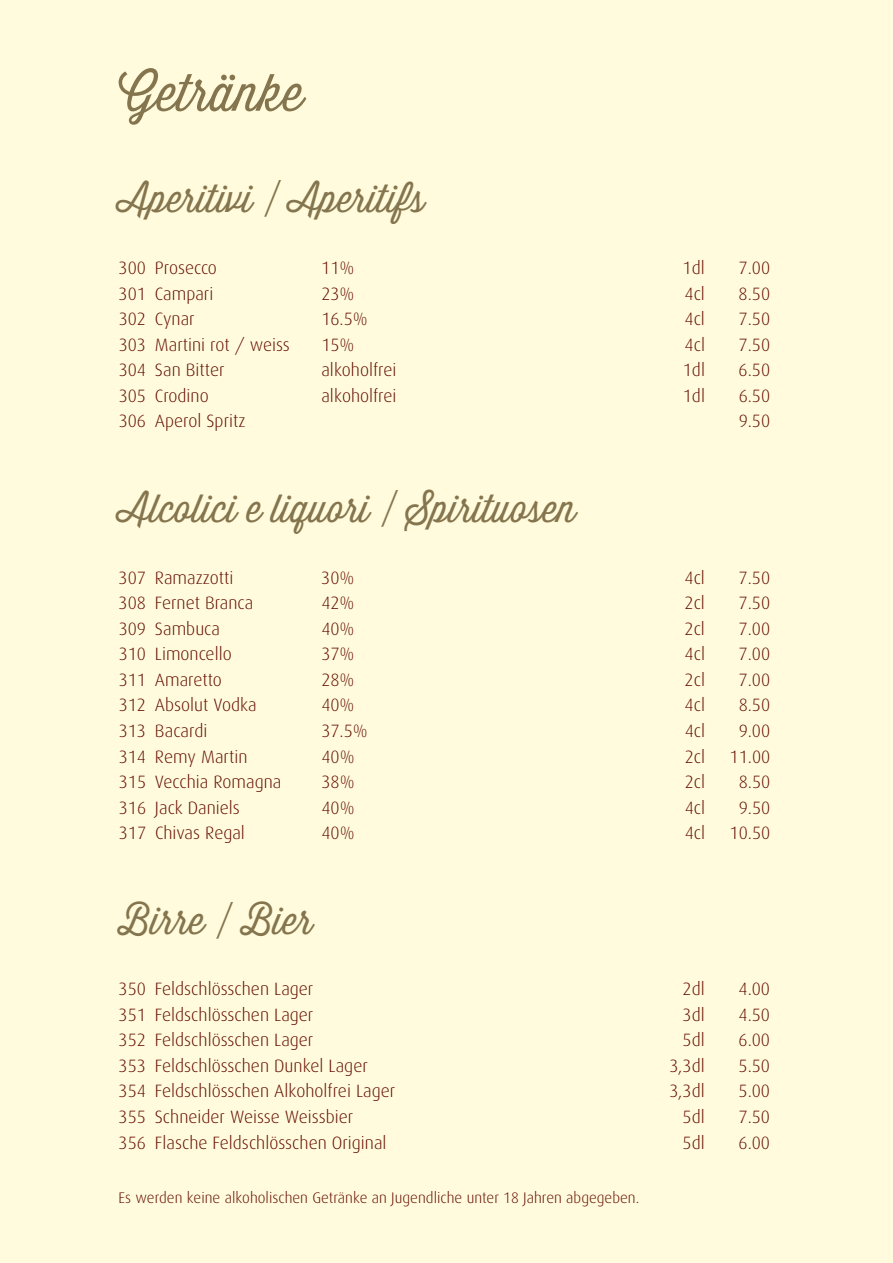
<style>
.page{position:relative;width:893px;height:1263px;background:#fffbdc}
.page>*{position:absolute;margin:0;border:0;box-sizing:border-box;transform-origin:0 0}
.t1{font:300 51px "Thirsty Script";color:#85754e}
.t2{font:300 38.25px "Thirsty Script";color:#85754e}
.t3{font:300 17.85px "Dax";color:#640c00}
.t4{font:300 15.3px "Dax";color:#640c00}
</style>
<div class="page">
<h1 class="t1" style="left:119px;top:56px;width:187px">Getränke</h1>
<h2 class="t2" style="left:119px;top:172px;width:308px">Aperitivi / Aperitifs</h2>
<p class="t3" style="left:119px;top:258px;width:100px">300 Prosecco</p>
<p class="t3" style="left:321px;top:258px;width:35px">11%</p>
<p class="t3" style="left:683px;top:258px;width:24px">1dl</p>
<p class="t3" style="left:739px;top:258px;width:33px">7.00</p>
<p class="t3" style="left:119px;top:284px;width:96px">301 Campari</p>
<p class="t3" style="left:321px;top:284px;width:35px">23%</p>
<p class="t3" style="left:685px;top:284px;width:22px">4cl</p>
<p class="t3" style="left:739px;top:284px;width:33px">8.50</p>
<p class="t3" style="left:119px;top:309px;width:77px">302 Cynar</p>
<p class="t3" style="left:321px;top:309px;width:48px">16.5%</p>
<p class="t3" style="left:685px;top:309px;width:22px">4cl</p>
<p class="t3" style="left:739px;top:309px;width:33px">7.50</p>
<p class="t3" style="left:119px;top:335px;width:173px">303 Martini rot / weiss</p>
<p class="t3" style="left:321px;top:335px;width:35px">15%</p>
<p class="t3" style="left:685px;top:335px;width:22px">4cl</p>
<p class="t3" style="left:739px;top:335px;width:33px">7.50</p>
<p class="t3" style="left:119px;top:360px;width:107px">304 San Bitter</p>
<p class="t3" style="left:321px;top:360px;width:77px">alkoholfrei</p>
<p class="t3" style="left:683px;top:360px;width:24px">1dl</p>
<p class="t3" style="left:739px;top:360px;width:33px">6.50</p>
<p class="t3" style="left:119px;top:386px;width:92px">305 Crodino</p>
<p class="t3" style="left:321px;top:386px;width:77px">alkoholfrei</p>
<p class="t3" style="left:683px;top:386px;width:24px">1dl</p>
<p class="t3" style="left:739px;top:386px;width:33px">6.50</p>
<p class="t3" style="left:119px;top:411px;width:128px">306 Aperol Spritz</p>
<p class="t3" style="left:739px;top:411px;width:33px">9.50</p>
<h2 class="t2" style="left:119px;top:481px;width:459px">Alcolici e liquori / Spirituosen</h2>
<p class="t3" style="left:119px;top:568px;width:116px">307 Ramazzotti</p>
<p class="t3" style="left:321px;top:568px;width:35px">30%</p>
<p class="t3" style="left:685px;top:568px;width:22px">4cl</p>
<p class="t3" style="left:739px;top:568px;width:33px">7.50</p>
<p class="t3" style="left:119px;top:593px;width:136px">308 Fernet Branca</p>
<p class="t3" style="left:321px;top:593px;width:35px">42%</p>
<p class="t3" style="left:685px;top:593px;width:22px">2cl</p>
<p class="t3" style="left:739px;top:593px;width:33px">7.50</p>
<p class="t3" style="left:119px;top:619px;width:103px">309 Sambuca</p>
<p class="t3" style="left:321px;top:619px;width:35px">40%</p>
<p class="t3" style="left:685px;top:619px;width:22px">2cl</p>
<p class="t3" style="left:739px;top:619px;width:33px">7.00</p>
<p class="t3" style="left:119px;top:644px;width:115px">310 Limoncello</p>
<p class="t3" style="left:321px;top:644px;width:35px">37%</p>
<p class="t3" style="left:685px;top:644px;width:22px">4cl</p>
<p class="t3" style="left:739px;top:644px;width:33px">7.00</p>
<p class="t3" style="left:119px;top:670px;width:105px">311 Amaretto</p>
<p class="t3" style="left:321px;top:670px;width:35px">28%</p>
<p class="t3" style="left:685px;top:670px;width:22px">2cl</p>
<p class="t3" style="left:739px;top:670px;width:33px">7.00</p>
<p class="t3" style="left:119px;top:695px;width:139px">312 Absolut Vodka</p>
<p class="t3" style="left:321px;top:695px;width:35px">40%</p>
<p class="t3" style="left:685px;top:695px;width:22px">4cl</p>
<p class="t3" style="left:739px;top:695px;width:33px">8.50</p>
<p class="t3" style="left:119px;top:721px;width:90px">313 Bacardi</p>
<p class="t3" style="left:321px;top:721px;width:48px">37.5%</p>
<p class="t3" style="left:685px;top:721px;width:22px">4cl</p>
<p class="t3" style="left:739px;top:721px;width:33px">9.00</p>
<p class="t3" style="left:119px;top:746px;width:130px">314 Remy Martin</p>
<p class="t3" style="left:321px;top:746px;width:35px">40%</p>
<p class="t3" style="left:685px;top:746px;width:22px">2cl</p>
<p class="t3" style="left:730px;top:746px;width:42px">11.00</p>
<p class="t3" style="left:119px;top:772px;width:164px">315 Vecchia Romagna</p>
<p class="t3" style="left:321px;top:772px;width:35px">38%</p>
<p class="t3" style="left:685px;top:772px;width:22px">2cl</p>
<p class="t3" style="left:739px;top:772px;width:33px">8.50</p>
<p class="t3" style="left:119px;top:798px;width:123px">316 Jack Daniels</p>
<p class="t3" style="left:321px;top:798px;width:35px">40%</p>
<p class="t3" style="left:685px;top:798px;width:22px">4cl</p>
<p class="t3" style="left:739px;top:798px;width:33px">9.50</p>
<p class="t3" style="left:119px;top:823px;width:128px">317 Chivas Regal</p>
<p class="t3" style="left:321px;top:823px;width:35px">40%</p>
<p class="t3" style="left:685px;top:823px;width:22px">4cl</p>
<p class="t3" style="left:730px;top:823px;width:42px">10.50</p>
<h2 class="t2" style="left:119px;top:893px;width:196px">Birre / Bier</h2>
<p class="t3" style="left:119px;top:979px;width:196px">350 Feldschlösschen Lager</p>
<p class="t3" style="left:683px;top:979px;width:24px">2dl</p>
<p class="t3" style="left:739px;top:979px;width:33px">4.00</p>
<p class="t3" style="left:119px;top:1005px;width:196px">351 Feldschlösschen Lager</p>
<p class="t3" style="left:683px;top:1005px;width:24px">3dl</p>
<p class="t3" style="left:739px;top:1005px;width:33px">4.50</p>
<p class="t3" style="left:119px;top:1030px;width:196px">352 Feldschlösschen Lager</p>
<p class="t3" style="left:683px;top:1030px;width:24px">5dl</p>
<p class="t3" style="left:739px;top:1030px;width:33px">6.00</p>
<p class="t3" style="left:119px;top:1056px;width:251px">353 Feldschlösschen Dunkel Lager</p>
<p class="t3" style="left:669px;top:1056px;width:37px">3,3dl</p>
<p class="t3" style="left:739px;top:1056px;width:33px">5.50</p>
<p class="t3" style="left:119px;top:1081px;width:278px">354 Feldschlösschen Alkoholfrei Lager</p>
<p class="t3" style="left:669px;top:1081px;width:37px">3,3dl</p>
<p class="t3" style="left:739px;top:1081px;width:33px">5.00</p>
<p class="t3" style="left:119px;top:1107px;width:236px">355 Schneider Weisse Weissbier</p>
<p class="t3" style="left:683px;top:1107px;width:24px">5dl</p>
<p class="t3" style="left:739px;top:1107px;width:33px">7.50</p>
<p class="t3" style="left:119px;top:1132px;width:269px">356 Flasche Feldschlösschen Original</p>
<p class="t3" style="left:683px;top:1132px;width:24px">5dl</p>
<p class="t3" style="left:739px;top:1132px;width:33px">6.00</p>
<p class="t4" style="left:119px;top:1189px;width:522px">Es werden keine alkoholischen Getränke an Jugendliche unter 18 Jahren abgegeben.</p>
</div>
